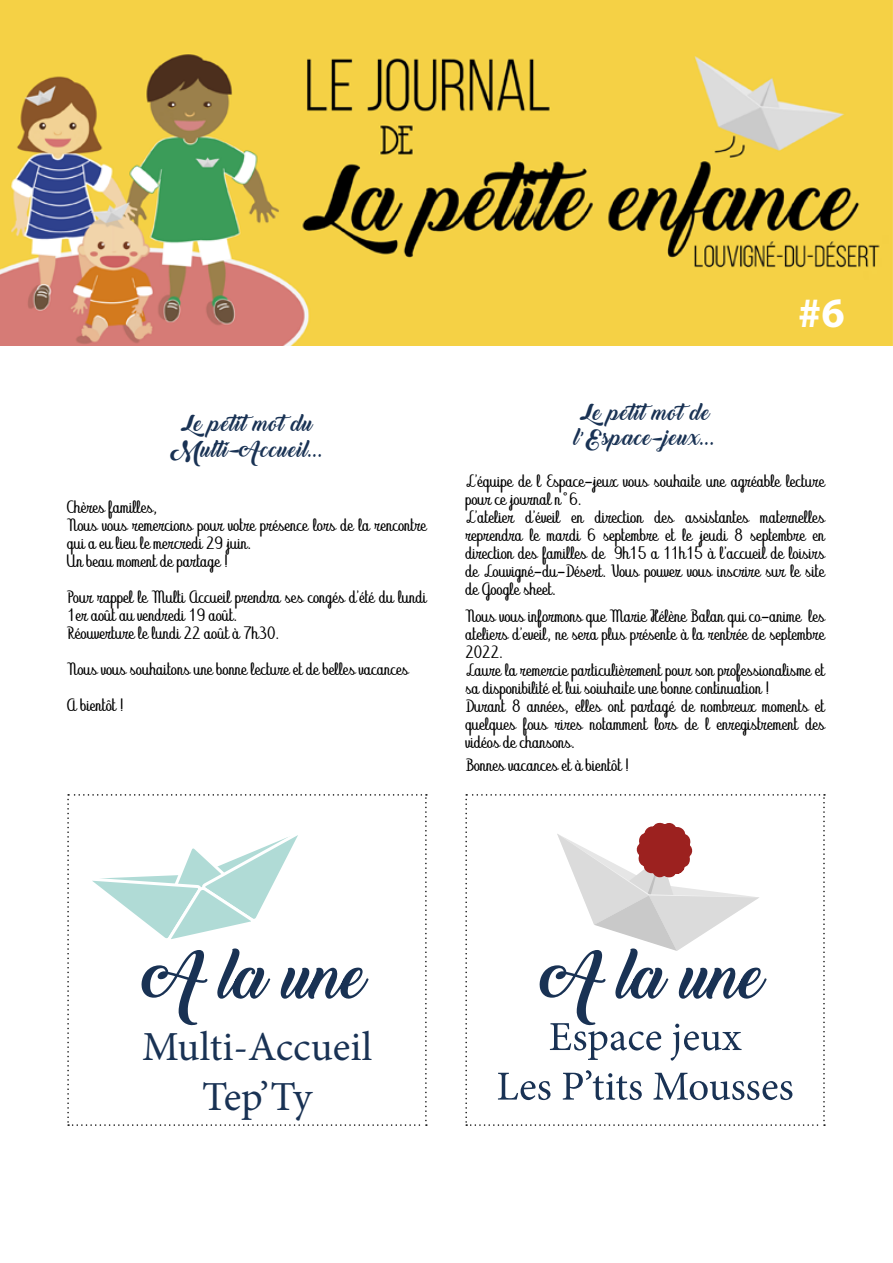
<style>
.page{position:relative;width:893px;height:1263px;background:#fff}
.page>*{position:absolute;margin:0;border:0;box-sizing:border-box;transform-origin:0 0}
.t1{font:700 42px "Myriad Pro";color:#fff}
.t2{font:41.25px/49.5px "Minion Pro";color:#193254;text-align:center}
.t3{font:21px/25.2px "Backto Black Demo";letter-spacing:.04em;color:#193254;text-align:center}
.t4{font:16.5px/18px "Abecedary";color:#000}
</style>
<div class="page">
<img style="left:0;top:1px;width:893px;height:345px">
<svg style="left:465px;top:794px;width:360px;height:332px"></svg>
<svg style="left:67px;top:794px;width:360px;height:332px"></svg>
<h1 class="t1" style="left:798px;top:285px;width:48px">#6</h1>
<p class="t3" style="left:170px;top:412px;width:155px">Le petitmotdu<br>Multi-Accueil...</p>
<p class="t3" style="left:574px;top:400px;width:143px;text-align:left">Le petitmotde l’Espace-jeux...</p>
<p class="t4" style="left:465px;top:471px;width:361px">L’équipe de l Espace-jeux vous souhaite une agréable lecture pour ce journal n°6.<br>L’atelier d’éveil en direction des assistantes maternelles reprendra le mardi 6 septembre et le jeudi 8 septembre en direction des familles de 9h15 a 11h15 à l’accueil de loisirs de Louvigné-du-Désert. Vous pouvez vous inscrire sur le site de Google sheet.</p>
<p class="t4" style="left:465px;top:606px;width:361px">Nous vous informons que Marie Hélène Balan qui co-anime les ateliers d’eveil, ne sera plus présente à la rentrée de septembre 2022.<br>Laure la remercie particulièrement pour son professionalisme et sa disponibilité et lui soiuhaite une bonne continuation !<br>Durant 8 années, elles ont partagé de nombreux moments et quelques fous rires notamment lors de l enregistrement des vidéos de chansons.</p>
<p class="t4" style="left:465px;top:755px;width:165px">Bonnes vacances et à bientôt !</p>
<p class="t4" style="left:67px;top:497px;width:361px">Chères familles,<br>Nous vous remercions pour votre présence lors de la rencontre qui a eu lieu le mercredi 29 juin.<br>Un beau moment de partage !</p>
<p class="t4" style="left:67px;top:587px;width:361px">Pour rappel le Multi Accueil prendra ses congés d’été du lundi<br>1er août au vendredi 19 août.<br>Réouverture le lundi 22 août à 7h30.</p>
<p class="t4" style="left:67px;top:650px;width:343px;line-height:36px">Nous vous souhaitons une bonne lecture et de belles vacances<br>A bientôt !</p>
<h2 class="t2" style="left:142px;top:1022px;width:232px">Multi-Accueil<br>Tep’Ty</h2>
</div>
